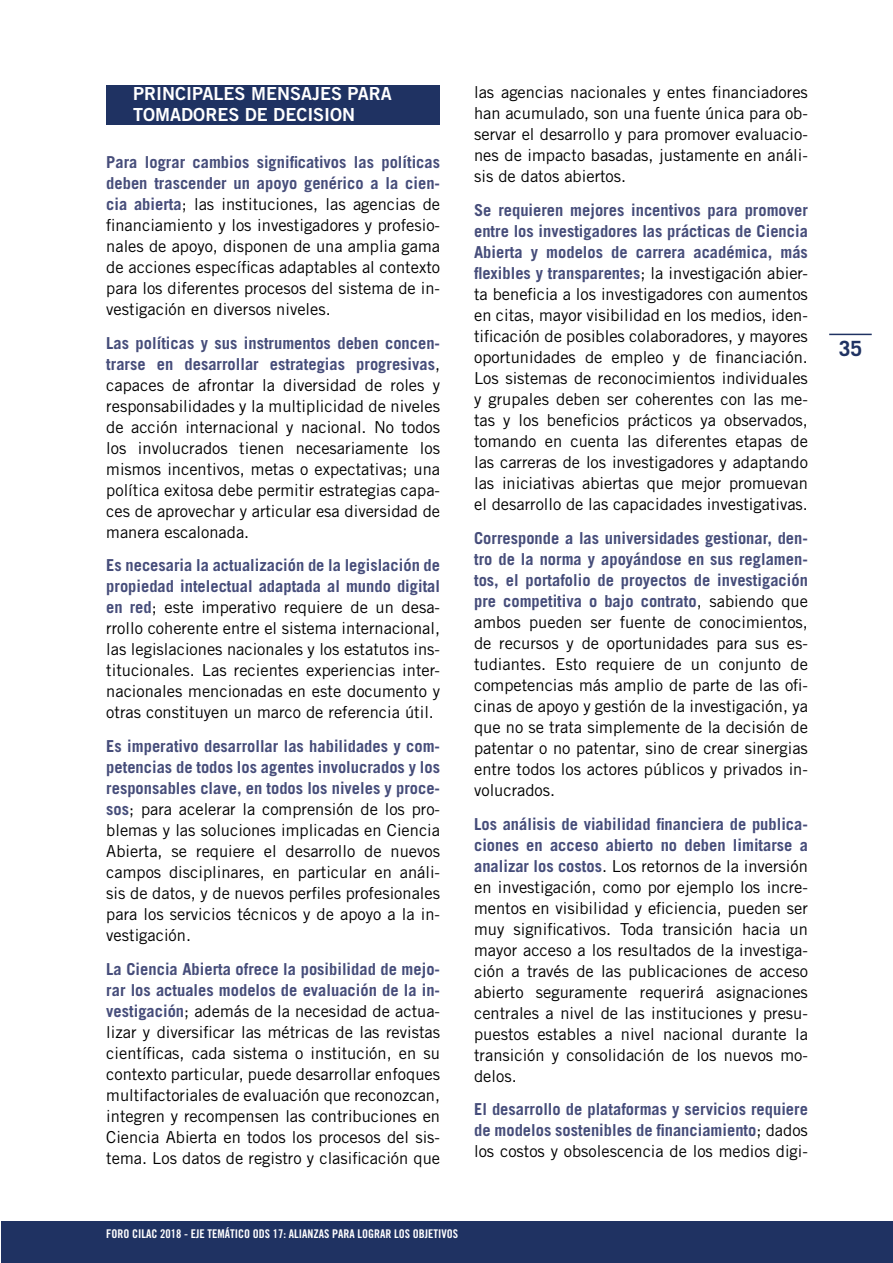
<style>
.page{position:relative;width:893px;height:1263px;background:#fff}
.page>*{position:absolute;margin:0;border:0;box-sizing:border-box;transform-origin:0 0}
.t1{font:700 21px "Trade Gothic";color:#1f3262}
.t2{font:18px/21.6px "Trade Gothic Bold Two";color:#fff}
.t3{font:16.5px/21px "Trade Gothic";color:#000;text-align:justify}
.t4{font:700 16.5px/21px "Trade Gothic";color:#464d7a;text-align:justify}
.t5{font:12px "Trade Gothic Bold Cond Twenty";color:#fff}
.s1{font-weight:700;color:#464d7a}
.s2{font-weight:400;color:#000}
</style>
<div class="page">
<div style="left:1px;top:1221px;width:892px;height:42px;background:#1f3262"></div>
<hr style="left:829px;top:334px;width:43px;height:1px;background:#1f3262">
<div style="left:106px;top:85px;width:334px;height:40px;background:#1f3262"></div>
<p class="t2" style="left:133px;top:82px;width:260px">PRINCIPALES MENSAJES PARA<br>TOMADORES DE DECISION</p>
<p class="t3" style="left:106px;top:151px;width:335px"><span class="s1">Para lograr cambios significativos las políticas deben trascender un apoyo genérico a la cien&shy;cia abierta</span>; las instituciones, las agencias de financiamiento y los investigadores y profesio&shy;nales de apoyo, disponen de una amplia gama de acciones específicas adaptables al contexto para los diferentes procesos del sistema de in&shy;vestigación en diversos niveles.</p>
<p class="t3" style="left:106px;top:332px;width:335px"><span class="s1">Las políticas y sus instrumentos deben concen&shy;trarse en desarrollar estrategias progresivas</span>, capaces de afrontar la diversidad de roles y responsabilidades y la multiplicidad de niveles de acción internacional y nacional. No todos los involucrados tienen necesariamente los mismos incentivos, metas o expectativas; una política exitosa debe permitir estrategias capa&shy;ces de aprovechar y articular esa diversidad de manera escalonada.</p>
<p class="t3" style="left:106px;top:555px;width:335px"><span class="s1">Es necesaria la actualización de la legislación de propiedad intelectual adaptada al mundo digital en red</span>; este imperativo requiere de un desa&shy;rrollo coherente entre el sistema internacional, las legislaciones nacionales y los estatutos ins&shy;titucionales. Las recientes experiencias inter&shy;nacionales mencionadas en este documento y otras constituyen un marco de referencia útil.</p>
<p class="t3" style="left:106px;top:736px;width:335px"><span class="s1">Es imperativo desarrollar las habilidades y com&shy;petencias de todos los agentes involucrados y los responsables clave, en todos los niveles y proce&shy;sos</span>; para acelerar la comprensión de los pro&shy;blemas y las soluciones implicadas en Ciencia Abierta, se requiere el desarrollo de nuevos campos disciplinares, en particular en análi&shy;sis de datos, y de nuevos perfiles profesionales para los servicios técnicos y de apoyo a la in&shy;vestigación.</p>
<p class="t3" style="left:106px;top:958px;width:335px"><span class="s1">La Ciencia Abierta ofrece la posibilidad de mejo&shy;rar los actuales modelos de evaluación de la in&shy;vestigación</span>; además de la necesidad de actua&shy;lizar y diversificar las métricas de las revistas científicas, cada sistema o institución, en su contexto particular, puede desarrollar enfoques multifactoriales de evaluación que reconozcan, integren y recompensen las contribuciones en Ciencia Abierta en todos los procesos del sis&shy;tema. Los datos de registro y clasificación que</p>
<p class="t3" style="left:474px;top:81px;width:335px">las agencias nacionales y entes financiadores han acumulado, son una fuente única para ob&shy;servar el desarrollo y para promover evaluacio&shy;nes de impacto basadas, justamente en análi&shy;sis de datos abiertos.</p>
<p class="t3" style="left:474px;top:199px;width:335px"><span class="s1">Se requieren mejores incentivos para promover entre los investigadores las prácticas de Ciencia Abierta y modelos de carrera académica, más flexibles y transparentes</span>; la investigación abier&shy;ta beneficia a los investigadores con aumentos en citas, mayor visibilidad en los medios, iden&shy;tificación de posibles colaboradores, y mayores oportunidades de empleo y de financiación.<br>Los sistemas de reconocimientos individuales y grupales deben ser coherentes con las me&shy;tas y los beneficios prácticos ya observados, tomando en cuenta las diferentes etapas de las carreras de los investigadores y adaptando las iniciativas abiertas que mejor promuevan el desarrollo de las capacidades investigativas.</p>
<p class="t3" style="left:474px;top:527px;width:335px"><span class="s1">Corresponde a las universidades gestionar, den&shy;tro de la norma y apoyándose en sus reglamen&shy;tos, el portafolio de proyectos de investigación pre competitiva o bajo contrato</span>, sabiendo que ambos pueden ser fuente de conocimientos, de recursos y de oportunidades para sus es&shy;tudiantes. Esto requiere de un conjunto de competencias más amplio de parte de las ofi&shy;cinas de apoyo y gestión de la investigación, ya que no se trata simplemente de la decisión de patentar o no patentar, sino de crear sinergias entre todos los actores públicos y privados in&shy;volucrados.</p>
<p class="t3" style="left:474px;top:813px;width:335px"><span class="s1">Los análisis de viabilidad financiera de publica&shy;ciones en acceso abierto no deben limitarse a analizar los costos</span>. Los retornos de la inversión en investigación, como por ejemplo los incre&shy;mentos en visibilidad y eficiencia, pueden ser muy significativos. Toda transición hacia un mayor acceso a los resultados de la investiga&shy;ción a través de las publicaciones de acceso abierto seguramente requerirá asignaciones centrales a nivel de las instituciones y presu&shy;puestos estables a nivel nacional durante la transición y consolidación de los nuevos mo&shy;delos.</p>
<p class="t4" style="left:474px;top:1099px;width:335px">El desarrollo de plataformas y servicios requiere de modelos sostenibles de financiamiento<span class="s2">; dados los costos y obsolescencia de los medios digi-</span></p>
<p class="t5" style="left:106px;top:1226px;width:353px">FORO CILAC 2018 - EJE TEMÁTICO ODS 17: ALIANZAS PARA LOGRAR LOS OBJETIVOS</p>
<p class="t1" style="left:839px;top:336px;width:25px">35</p>
</div>
